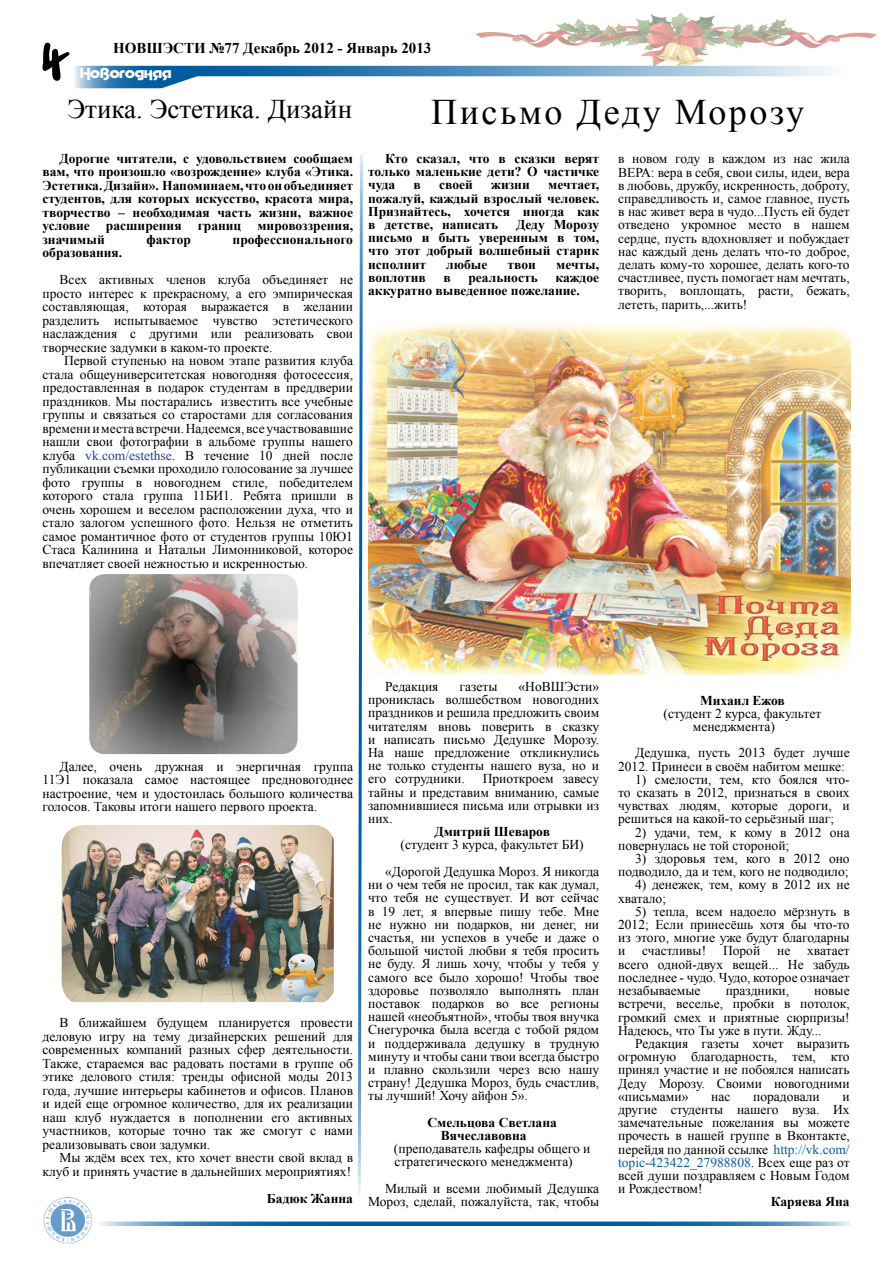
<style>
.page{position:relative;width:893px;height:1263px;background:#fff}
.page>*{position:absolute;margin:0;border:0;box-sizing:border-box;transform-origin:0 0}
.t1{font:36px "Times New Roman";letter-spacing:.07em;color:#000}
.t2{font:27px "Times New Roman";color:#000}
.t3{font:700 15px "Times New Roman";color:#000}
.t4{font:13.5px/13.2px "Times New Roman";color:#000;text-align:justify}
.t5{font:700 13.5px/13.2px "Times New Roman";color:#000;text-align:justify}
.t6{font:12.75px "Motter Tektura Cyrilic";color:#fff}
.s1{color:#25408f}
.s2{color:#005c9f}
</style>
<div class="page">
<svg style="left:43px;top:43px;width:26px;height:38px"></svg>
<img style="left:475px;top:13px;width:402px;height:52px">
<img style="left:43px;top:1197px;width:49px;height:46px">
<svg style="left:197px;top:66px;width:633px;height:10px;background:#6a9fc6"></svg>
<svg style="left:75px;top:66px;width:122px;height:22px"></svg>
<svg style="left:132px;top:68px;width:78px;height:21px"></svg>
<img style="left:62px;top:825px;width:272px;height:177px">
<img style="left:89px;top:574px;width:209px;height:180px">
<svg style="left:358px;top:154px;width:5px;height:1041px"></svg>
<img style="left:368px;top:323px;width:482px;height:352px">
<svg style="left:101px;top:1221px;width:747px;height:5px;background:#3e83b6"></svg>
<p class="t3" style="left:113px;top:37px;width:320px">НОВШЭСТИ №77 Декабрь 2012 - Январь 2013</p>
<p class="t6" style="left:80px;top:67px;width:93px">Новогодняя</p>
<h2 class="t2" style="left:67px;top:91px;width:286px">Этика. Эстетика. Дизайн</h2>
<h1 class="t1" style="left:431px;top:88px;width:374px">Письмо Деду Морозу</h1>
<p class="t5" style="left:43px;top:151px;width:312px;text-indent:17px">Дорогие читатели, с удовольствием сообщаем вам, что произошло «возрождение» клуба «Этика.<br>Эстетика. Дизайн». Напоминаем, что он объединяет студентов, для которых искусство, красота мира, творчество – необходимая часть жизни, важное условие расширения границ мировоззрения, значимый</p>
<p class="t5" style="left:146px;top:232px;width:46px">фактор</p>
<p class="t5" style="left:233px;top:232px;width:122px">профессионального</p>
<p class="t5" style="left:43px;top:246px;width:81px">образования.</p>
<p class="t4" style="left:43px;top:273px;width:312px;text-indent:17px">Всех активных членов клуба объединяет не просто интерес к прекрасному, а его эмпирическая составляющая, которая выражается в желании разделить испытываемое чувство эстетического наслаждения с другими или реализовать свои творческие задумки в каком-то проекте.</p>
<p class="t4" style="left:43px;top:354px;width:312px;text-indent:22px">Первой ступенью на новом этапе развития клуба стала общеуниверситетская новогодняя фотосессия, предоставленная в подарок студентам в преддверии праздников. Мы постарались известить все учебные группы и связаться со старостами для согласования времени и места встречи. Надеемся, все участвовавшие нашли свои фотографии в альбоме группы нашего клуба <span class="s1">vk.com/estethse</span>. В течение 10 дней после публикации съемки проходило голосование за лучшее фото группы в новогоднем стиле, победителем которого стала группа 11БИ1. Ребята пришли в очень хорошем и веселом расположении духа, что и стало залогом успешного фото. Нельзя не отметить самое романтичное фото от студентов группы 10Ю1<br>Стаса Калинина и Натальи Лимонниковой, которое впечатляет своей нежностью и искренностью.</p>
<p class="t5" style="left:368px;top:151px;width:233px;text-indent:17px">Кто сказал, что в сказки верят только маленькие дети? О частичке чуда</p>
<p class="t5" style="left:414px;top:178px;width:9px">в</p>
<p class="t5" style="left:439px;top:178px;width:35px">своей</p>
<p class="t5" style="left:491px;top:178px;width:40px">жизни</p>
<p class="t5" style="left:368px;top:178px;width:233px;text-indent:180px">мечтает, пожалуй, каждый взрослый человек.<br>Признайтесь, хочется иногда как в детстве, написать</p>
<p class="t5" style="left:368px;top:217px;width:233px;text-indent:148px">Деду Морозу письмо и быть уверенным в том, что этот добрый волшебный старик исполнит</p>
<p class="t5" style="left:446px;top:257px;width:43px">любые</p>
<p class="t5" style="left:508px;top:257px;width:30px">твои</p>
<p class="t5" style="left:556px;top:257px;width:45px">мечты,</p>
<p class="t5" style="left:368px;top:270px;width:59px">воплотив</p>
<p class="t5" style="left:443px;top:270px;width:9px">в</p>
<p class="t5" style="left:468px;top:270px;width:71px">реальность</p>
<p class="t5" style="left:368px;top:270px;width:233px;text-indent:187px">каждое аккуратно выведенное пожелание.</p>
<p class="t4" style="left:618px;top:152px;width:233px">в новом году в каждом из нас жила ВЕРА: вера в себя, свои силы, идеи, вера в любовь, дружбу, искренность, доброту, справедливость и, самое главное, пусть в нас живет вера в чудо...Пусть ей будет отведено укромное место в нашем сердце, пусть вдохновляет и побуждает нас каждый день делать что-то доброе, делать кому-то хорошее, делать кого-то счастливее, пусть помогает нам мечтать, творить, воплощать, расти, бежать, лететь, парить,...жить!</p>
<p class="t4" style="left:43px;top:759px;width:312px;text-indent:17px">Далее, очень дружная и энергичная группа 11Э1 показала самое настоящее предновогоднее настроение, чем и удостоилась большого количества голосов. Таковы итоги нашего первого проекта.</p>
<p class="t4" style="left:43px;top:1015px;width:312px;text-indent:17px">В ближайшем будущем планируется провести деловую игру на тему дизайнерских решений для современных компаний разных сфер деятельности.<br>Также, стараемся вас радовать постами в группе об этике делового стиля: тренды офисной моды 2013 года, лучшие интерьеры кабинетов и офисов. Планов и идей еще огромное количество, для их реализации наш клуб нуждается в пополнении его активных участников, которые точно так же смогут с нами реализовывать свои задумки.</p>
<p class="t4" style="left:43px;top:1150px;width:312px;text-align:right">Мы ждём всех тех, кто хочет внести свой вклад в клуб и принять участие в дальнейших мероприятиях!</p>
<p class="t5" style="left:267px;top:1191px;width:88px">Бадюк Жанна</p>
<p class="t4" style="left:368px;top:680px;width:233px;text-indent:150px">«НоВШЭсти» прониклась волшебством новогодних праздников и решила предложить своим читателям вновь поверить в сказку и написать письмо Дедушке Морозу.<br>На наше предложение откликнулись не только студенты нашего вуза, но и его сотрудники.</p>
<p class="t4" style="left:385px;top:680px;width:55px">Редакция</p>
<p class="t4" style="left:460px;top:680px;width:39px">газеты</p>
<p class="t4" style="left:368px;top:772px;width:233px;text-indent:115px">Приоткроем завесу тайны и представим вниманию, самые запомнившиеся письма или отрывки из них.</p>
<p class="t5" style="left:434px;top:825px;width:117px">Дмитрий Шеваров</p>
<p class="t4" style="left:385px;top:831px;width:215px;line-height:26.4px;text-align:center">(студент 3 курса, факультет БИ) «Дорогой Дедушка Мороз. Я никогда</p>
<p class="t4" style="left:368px;top:878px;width:233px">ни о чем тебя не просил, так как думал, что тебя не существует. И вот сейчас в 19 лет, я впервые пишу тебе. Мне не нужно ни подарков, ни денег, ни счастья, ни успехов в учебе и даже о большой чистой любви я тебя просить не буду. Я лишь хочу, чтобы у тебя у самого все было хорошо! Чтобы твое здоровье позволяло выполнять план поставок подарков во все регионы нашей «необъятной», чтобы твоя внучка Снегурочка была всегда с тобой рядом и поддерживала дедушку в трудную минуту и чтобы сани твои всегда быстро и плавно скользили через всю нашу страну! Дедушка Мороз, будь счастлив, ты лучший! Хочу айфон 5».</p>
<p class="t5" style="left:441px;top:1115px;width:118px;text-indent:-13px">Смельцова Светлана<br>Вячеславовна</p>
<p class="t4" style="left:394px;top:1142px;width:198px">(преподаватель кафедры общего и стратегического менеджмента)</p>
<p class="t4" style="left:368px;top:1181px;width:233px;text-align:right">Милый и всеми любимый Дедушка<br>Мороз, сделай, пожалуйста, так, чтобы</p>
<p class="t5" style="left:700px;top:693px;width:86px">Михаил Ежов</p>
<p class="t4" style="left:693px;top:706px;width:130px;text-indent:-29px">(студент 2 курса, факультет менеджмента)</p>
<p class="t4" style="left:618px;top:746px;width:233px;text-indent:17px">Дедушка, пусть 2013 будет лучше<br>2012. Принеси в своём набитом мешке:</p>
<p class="t4" style="left:618px;top:772px;width:233px;text-indent:17px">1) смелости, тем, кто боялся что&shy;то сказать в 2012, признаться в своих чувствах людям, которые дороги, и решиться на какой-то серьёзный шаг;</p>
<p class="t4" style="left:618px;top:825px;width:233px;text-indent:17px">2) удачи, тем, к кому в 2012 она повернулась не той стороной;</p>
<p class="t4" style="left:618px;top:852px;width:233px;text-align:right">3) здоровья тем, кого в 2012 оно подводило, да и тем, кого не подводило;</p>
<p class="t4" style="left:618px;top:878px;width:233px;text-indent:17px">4) денежек, тем, кому в 2012 их не хватало;</p>
<p class="t4" style="left:618px;top:904px;width:233px;text-indent:17px">5) тепла, всем надоело мёрзнуть в 2012; Если принесёшь хотя бы что-то из этого, многие уже будут благодарны и счастливы! Порой не хватает всего одной-двух вещей... Не забудь последнее - чудо. Чудо, которое означает незабываемые</p>
<p class="t4" style="left:618px;top:984px;width:233px;text-indent:196px">новые встречи, веселье, пробки в потолок, громкий смех и приятные сюрпризы!<br>Надеюсь, что Ты уже в пути. Жду...</p>
<p class="t4" style="left:618px;top:1036px;width:233px;text-indent:17px">Редакция газеты хочет выразить огромную благодарность, тем, кто принял участие и не побоялся написать Деду Морозу. Своими новогодними «письмами»</p>
<p class="t4" style="left:726px;top:984px;width:65px">праздники,</p>
<p class="t4" style="left:711px;top:1089px;width:21px">нас</p>
<p class="t4" style="left:753px;top:1089px;width:68px">порадовали</p>
<p class="t4" style="left:618px;top:1089px;width:233px;text-indent:224px">и другие студенты нашего вуза. Их замечательные пожелания вы можете прочесть в нашей группе в Вконтакте, перейдя по данной ссылке <span class="s2">http://vk.com/ topic-423422_27988808</span>. Всех еще раз от всей души поздравляем с Новым Годом и Рождеством!</p>
<p class="t5" style="left:771px;top:1195px;width:80px">Каряева Яна</p>
</div>
